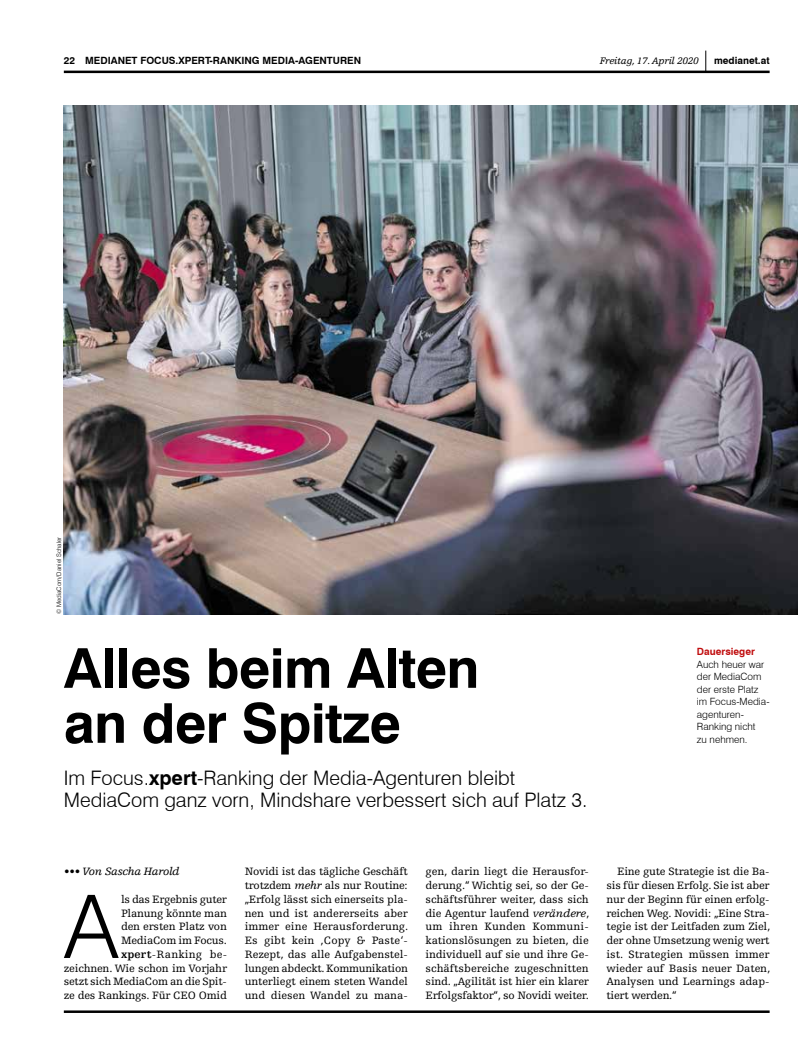
<style>
.page{position:relative;width:798px;height:1063px;background:#fff}
.page>*{position:absolute;margin:0;border:0;box-sizing:border-box;transform-origin:0 0}
.t1{font:300 87.75px "Swiss 721 BT";color:#000}
.t2{font:700 55px/55px "Swiss 721 BT";letter-spacing:-.01em;color:#000}
.t3{font:300 20px/22.5px "Swiss 721 BT";color:#000}
.t4{font:11.25px/13.8px "Egyptienne FLT Std";letter-spacing:-.02em;color:#000;text-align:justify}
.t5{font:italic 11.25px "Egyptienne FLT Std";letter-spacing:-.02em;color:#000}
.t6{font:300 10px/12.5px "Swiss 721 BT";color:#000}
.t7{font:700 10px "Swiss 721 BT";color:#000}
.t8{font:italic 10px "Egyptienne FLT Std";letter-spacing:-.02em;color:#000}
.t9{font:700 10px "Swiss 721 BT";color:#c00d0e}
.t10{font:300 6.25px "Swiss 721 BT";color:#000}
.s1{font-weight:700}
.s2{font-style:italic}
</style>
<div class="page">
<svg style="left:705px;top:51px;width:1px;height:20px"></svg>
<hr style="left:64px;top:71px;width:705px;height:2px;background:#000">
<hr style="left:64px;top:1010px;width:705px;height:3px;background:#000">
<img style="left:64px;top:106px;width:733px;height:508px">
<p class="t7" style="left:64px;top:55px;width:299px">22 MEDIANET FOCUS.XPERT-RANKING MEDIA-AGENTUREN</p>
<p class="t8" style="left:599px;top:56px;width:100px">Freitag, 17. April 2020</p>
<p class="t7" style="left:713px;top:55px;width:57px">medianet.at</p>
<p class="t10" style="left:55px;top:614px;width:79px;rotate:-90deg">© MediaCom/Daniel Schaler</p>
<h2 class="t2" style="left:64px;top:640px;width:417px">Alles beim Alten an der Spitze</h2>
<h3 class="t3" style="left:64px;top:766px;width:525px">Im Focus.<span class="s1">xpert</span>-Ranking der Media-Agenturen bleibt<br>MediaCom ganz vorn, Mindshare verbessert sich auf Platz 3.</h3>
<p class="t9" style="left:696px;top:646px;width:59px">Dauersieger</p>
<p class="t6" style="left:696px;top:658px;width:73px">Auch heuer war der MediaCom der erste Platz im Focus-Media&shy;agenturen-<br>Ranking nicht<br>zu nehmen.</p>
<p class="t5" style="left:64px;top:866px;width:117px">••• Von Sascha Harold</p>
<h1 class="t1" style="left:64px;top:873px;width:56px">A</h1>
<p class="t4" style="left:64px;top:893px;width:165px;text-align:right">ls das Ergebnis guter<br>Planung könnte man<br>den ersten Platz von<br>MediaCom im Focus. <span class="s1">xpert</span>-Ranking be-<br>zeichnen. Wie schon im Vorjahr setzt sich MediaCom an die Spit&shy;ze des Rankings. Für CEO Omid</p>
<p class="t4" style="left:244px;top:865px;width:165px">Novidi ist das tägliche Geschäft trotzdem <span class="s2">mehr</span> als nur Routine: „Erfolg lässt sich einerseits pla&shy;nen und ist andererseits aber immer eine Herausforderung.<br>Es gibt kein ‚Copy &amp; Paste‘- Rezept, das alle Aufgabenstel&shy;lungen abdeckt. Kommunikation unterliegt einem steten Wandel und diesen Wandel zu mana-</p>
<p class="t4" style="left:425px;top:865px;width:165px">gen, darin liegt die Herausfor&shy;derung.“ Wichtig sei, so der Ge&shy;schäftsführer weiter, dass sich die Agentur laufend <span class="s2">verändere</span>, um ihren Kunden Kommuni&shy;kationslösungen zu bieten, die individuell auf sie und ihre Ge&shy;schäftsbereiche zugeschnitten sind. „Agilität ist hier ein klarer Erfolgsfaktor“, so Novidi weiter.</p>
<p class="t4" style="left:606px;top:865px;width:165px;text-indent:11px">Eine gute Strategie ist die Ba&shy;sis für diesen Erfolg. Sie ist aber nur der Beginn für einen erfolg&shy;reichen Weg. Novidi: „Eine Stra&shy;tegie ist der Leitfaden zum Ziel, der ohne Umsetzung wenig wert ist. Strategien müssen immer wieder auf Basis neuer Daten, Analysen und Learnings adap&shy;tiert werden.“</p>
</div>
